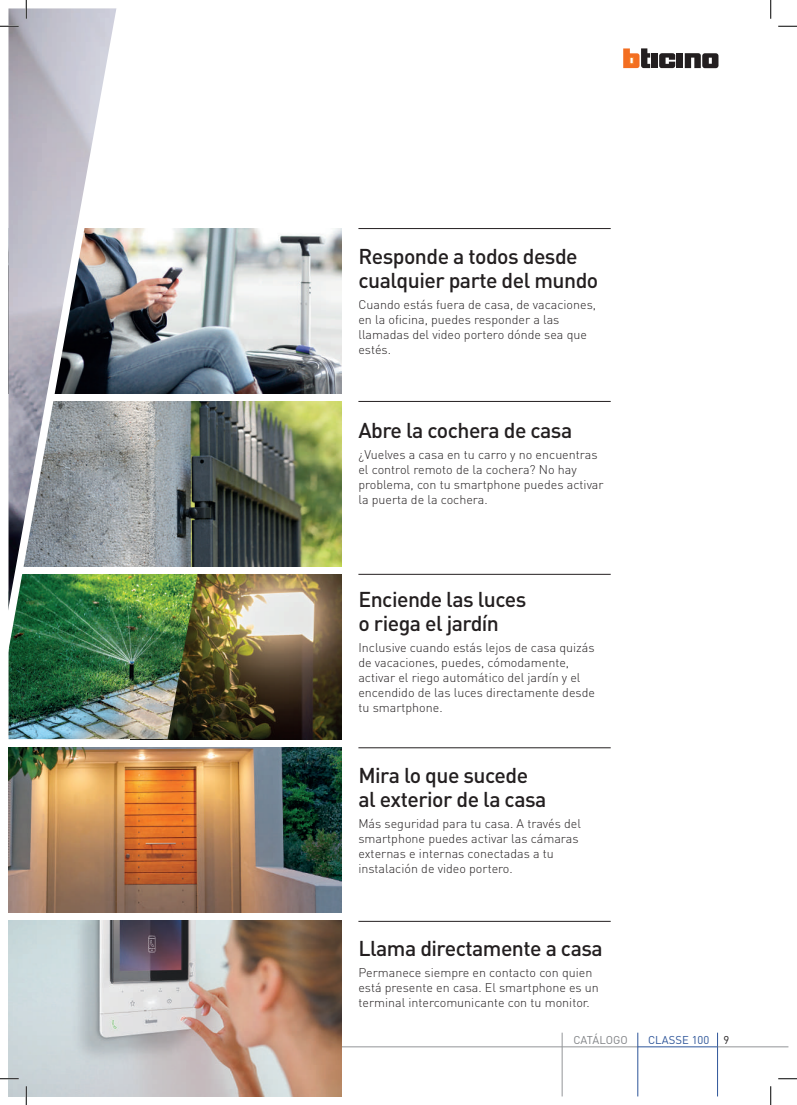
<style>
.page{position:relative;width:797px;height:1105px;background:#fff}
.page>*{position:absolute;margin:0;border:0;box-sizing:border-box;transform-origin:0 0}
.t1{font:500 21.25px/23.8px "DIN Pro";letter-spacing:-.025em;color:#231f20}
.t2{font:300 12.5px/15px "DIN Pro";color:#231f20}
.t3{font:11.25px "DIN Pro";letter-spacing:.01em;color:#2e5599}
.t4{font:11.25px "DIN Pro";color:#808285}
.t5{font:11.25px "DIN Pro";color:#231f20}
</style>
<div class="page">
<hr style="left:9px;top:1046px;width:628px;height:1px;background:#939598">
<hr style="left:717px;top:1033px;width:1px;height:63px;background:#2e5599">
<hr style="left:637px;top:1033px;width:1px;height:63px;background:#2e5599">
<hr style="left:637px;top:1046px;width:80px;height:1px;background:#2e5599">
<hr style="left:717px;top:1046px;width:71px;height:1px;background:#939598">
<hr style="left:562px;top:1033px;width:1px;height:63px;background:#939598">
<img style="left:197px;top:574px;width:144px;height:165px">
<img style="left:129px;top:401px;width:212px;height:165px">
<img style="left:129px;top:574px;width:68px;height:165px">
<img style="left:129px;top:747px;width:212px;height:165px">
<img style="left:129px;top:921px;width:212px;height:175px">
<img style="left:129px;top:228px;width:212px;height:165px">
<svg style="left:8px;top:9px;width:1px;height:601px"></svg>
<div style="left:651px;top:53px;width:7px;height:15px;background:#231f20"></div>
<div style="left:676px;top:53px;width:7px;height:15px;background:#231f20"></div>
<svg style="left:623px;top:48px;width:27px;height:20px"></svg>
<svg style="left:659px;top:53px;width:16px;height:15px"></svg>
<svg style="left:684px;top:53px;width:34px;height:15px"></svg>
<hr style="left:358px;top:228px;width:252px;height:1px;background:#231f20">
<hr style="left:358px;top:401px;width:252px;height:1px;background:#231f20">
<hr style="left:358px;top:574px;width:252px;height:1px;background:#231f20">
<hr style="left:358px;top:747px;width:252px;height:1px;background:#231f20">
<hr style="left:358px;top:921px;width:252px;height:1px;background:#231f20">
<img style="left:9px;top:9px;width:120px;height:1087px">
<svg style="left:0;top:25px;width:19px;height:2px"></svg>
<svg style="left:778px;top:25px;width:19px;height:2px"></svg>
<svg style="left:0;top:1078px;width:19px;height:1px"></svg>
<svg style="left:778px;top:1078px;width:19px;height:1px"></svg>
<svg style="left:25px;top:0;width:2px;height:19px"></svg>
<svg style="left:25px;top:1086px;width:2px;height:19px"></svg>
<svg style="left:770px;top:0;width:1px;height:19px"></svg>
<svg style="left:770px;top:1086px;width:1px;height:19px"></svg>
<h1 class="t1" style="left:358px;top:244px;width:241px">Responde a todos desde cualquier parte del mundo</h1>
<p class="t2" style="left:358px;top:297px;width:239px">Cuando estás fuera de casa, de vacaciones, en la oficina, puedes responder a las llamadas del video portero dónde sea que estés.</p>
<h1 class="t1" style="left:358px;top:417px;width:215px">Abre la cochera de casa</h1>
<p class="t2" style="left:358px;top:446px;width:247px">¿Vuelves a casa en tu carro y no encuentras el control remoto de la cochera? No hay problema, con tu smartphone puedes activar la puerta de la cochera.</p>
<h1 class="t1" style="left:358px;top:587px;width:169px">Enciende las luces o riega el jardín</h1>
<p class="t2" style="left:358px;top:640px;width:238px">Inclusive cuando estás lejos de casa quizás de vacaciones, puedes, cómodamente, activar el riego automático del jardín y el encendido de las luces directamente desde tu smartphone.</p>
<h1 class="t1" style="left:358px;top:763px;width:189px">Mira lo que sucede al exterior de la casa</h1>
<p class="t2" style="left:358px;top:816px;width:224px">Más seguridad para tu casa. A través del smartphone puedes activar las cámaras externas e internas conectadas a tu instalación de video portero.</p>
<h1 class="t1" style="left:358px;top:935px;width:246px">Llama directamente a casa</h1>
<p class="t2" style="left:358px;top:964px;width:242px">Permanece siempre en contacto con quien está presente en casa. El smartphone es un terminal intercomunicante con tu monitor.</p>
<p class="t4" style="left:573px;top:1032px;width:56px">CATÁLOGO</p>
<p class="t3" style="left:648px;top:1032px;width:63px">CLASSE 100</p>
<p class="t5" style="left:723px;top:1032px;width:7px">9</p>
</div>
